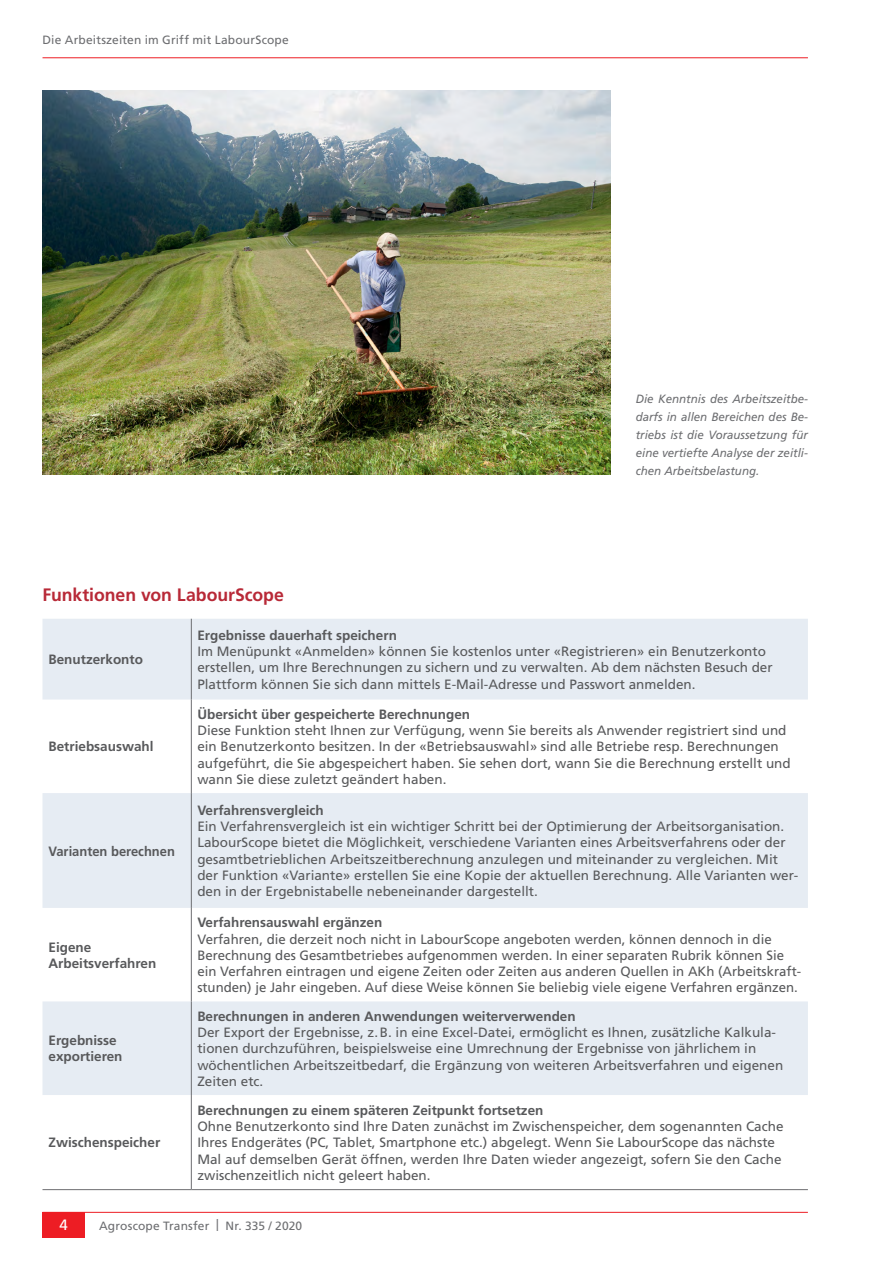
<style>
.page{position:relative;width:893px;height:1263px;background:#fff}
.page>*{position:absolute;margin:0;border:0;box-sizing:border-box;transform-origin:0 0}
.t1{font:700 18px "Frutiger LT Std";color:#b82937}
.t2{font:15px "Frutiger LT Std";color:#fff}
.t3{font:13.5px/16.2px "Frutiger LT Std";color:#58595b}
.t4{font:700 13.5px/16.2px "Frutiger LT Std";color:#58595b}
.t5{font:700 13.5px "Frutiger LT Std";color:#58595b;scale:.96 1}
.t6{font:italic 12px/18px "Frutiger LT Std";color:#6d6e71;text-align:justify;scale:.96 1}
.t7{font:12px "Frutiger LT Std";letter-spacing:.01em;color:#6d6e71}
</style>
<div class="page">
<hr style="left:42px;top:1212px;width:766px;height:1px;background:#ed1d24">
<div style="left:43px;top:1212px;width:42px;height:25px;background:#ed1d24"></div>
<hr style="left:43px;top:57px;width:765px;height:1px;background:#ed1d24">
<img style="left:42px;top:90px;width:568px;height:385px">
<svg style="left:42px;top:619px;width:766px;height:289px;fill:#e6ecf3"></svg>
<div style="left:42px;top:1001px;width:766px;height:94px;background:#e6ecf3"></div>
<hr style="left:191px;top:699px;width:1px;height:94px;background:#6d6e71">
<hr style="left:191px;top:908px;width:1px;height:93px;background:#6d6e71">
<hr style="left:191px;top:1001px;width:1px;height:94px;background:#6d6e71">
<hr style="left:191px;top:1095px;width:1px;height:94px;background:#6d6e71">
<hr style="left:42px;top:1189px;width:149px;height:1px;background:#6d6e71">
<hr style="left:191px;top:1189px;width:617px;height:1px;background:#6d6e71">
<hr style="left:191px;top:619px;width:1px;height:80px;background:#6d6e71">
<hr style="left:191px;top:793px;width:1px;height:115px;background:#6d6e71">
<p class="t7" style="left:43px;top:33px;width:248px">Die Arbeitszeiten im Griff mit LabourScope</p>
<h1 class="t1" style="left:43px;top:584px;width:243px">Funktionen von LabourScope</h1>
<p class="t6" style="left:636px;top:390px;width:181px">Die Kenntnis des Arbeitszeitbe&shy;darfs in allen Bereichen des Be&shy;triebs ist die Voraussetzung für eine vertiefte Analyse der zeitli&shy;chen Arbeitsbelastung.</p>
<p class="t4" style="left:48px;top:651px;width:96px">Benutzerkonto</p>
<p class="t4" style="left:48px;top:739px;width:107px">Betriebsauswahl</p>
<p class="t5" style="left:48px;top:843px;width:133px">Varianten berechnen</p>
<p class="t4" style="left:48px;top:939px;width:109px">Eigene<br>Arbeitsverfahren</p>
<p class="t4" style="left:48px;top:1032px;width:76px">Ergebnisse exportieren</p>
<p class="t4" style="left:48px;top:1135px;width:113px">Zwischenspeicher</p>
<p class="t4" style="left:197px;top:627px;width:201px">Ergebnisse dauerhaft speichern</p>
<p class="t3" style="left:197px;top:643px;width:577px">Im Menüpunkt «Anmelden» können Sie kostenlos unter «Registrieren» ein Benutzerkonto erstellen, um Ihre Berechnungen zu sichern und zu verwalten. Ab dem nächsten Besuch der<br>Plattform können Sie sich dann mittels E-Mail-Adresse und Passwort anmelden.</p>
<p class="t4" style="left:197px;top:706px;width:274px">Übersicht über gespeicherte Berechnungen</p>
<p class="t3" style="left:197px;top:722px;width:595px">Diese Funktion steht Ihnen zur Verfügung, wenn Sie bereits als Anwender registriert sind und ein Benutzerkonto besitzen. In der «Betriebsauswahl» sind alle Betriebe resp. Berechnungen aufgeführt, die Sie abgespeichert haben. Sie sehen dort, wann Sie die Berechnung erstellt und wann Sie diese zuletzt geändert haben.</p>
<p class="t4" style="left:197px;top:802px;width:128px">Verfahrensvergleich</p>
<p class="t3" style="left:197px;top:818px;width:602px">Ein Verfahrensvergleich ist ein wichtiger Schritt bei der Optimierung der Arbeitsorganisation.<br>LabourScope bietet die Möglichkeit, verschiedene Varianten eines Arbeitsverfahrens oder der gesamtbetrieblichen Arbeitszeitberechnung anzulegen und miteinander zu vergleichen. Mit der Funktion «Variante» erstellen Sie eine Kopie der aktuellen Berechnung. Alle Varianten wer&shy;den in der Ergebnistabelle nebeneinander dargestellt.</p>
<p class="t4" style="left:197px;top:915px;width:187px">Verfahrensauswahl ergänzen</p>
<p class="t3" style="left:197px;top:931px;width:605px">Verfahren, die derzeit noch nicht in LabourScope angeboten werden, können dennoch in die Berechnung des Gesamtbetriebes aufgenommen werden. In einer separaten Rubrik können Sie ein Verfahren eintragen und eigene Zeiten oder Zeiten aus anderen Quellen in AKh (Arbeitskraft&shy;stunden) je Jahr eingeben. Auf diese Weise können Sie beliebig viele eigene Verfahren ergänzen.</p>
<p class="t4" style="left:197px;top:1008px;width:380px">Berechnungen in anderen Anwendungen weiterverwenden</p>
<p class="t3" style="left:197px;top:1024px;width:587px">Der Export der Ergebnisse, z.B. in eine Excel-Datei, ermöglicht es Ihnen, zusätzliche Kalkula&shy;tionen durchzuführen, beispielsweise eine Umrechnung der Ergebnisse von jährlichem in wöchentlichen Arbeitszeitbedarf, die Ergänzung von weiteren Arbeitsverfahren und eigenen Zeiten etc.</p>
<p class="t4" style="left:197px;top:1102px;width:348px">Berechnungen zu einem späteren Zeitpunkt fortsetzen</p>
<p class="t3" style="left:197px;top:1118px;width:588px">Ohne Benutzerkonto sind Ihre Daten zunächst im Zwischenspeicher, dem sogenannten Cache Ihres Endgerätes (PC, Tablet, Smartphone etc.) abgelegt. Wenn Sie LabourScope das nächste Mal auf demselben Gerät öffnen, werden Ihre Daten wieder angezeigt, sofern Sie den Cache zwischenzeitlich nicht geleert haben.</p>
<p class="t2" style="left:60px;top:1215px;width:10px">4</p>
<p class="t7" style="left:99px;top:1218px;width:205px">Agroscope Transfer | Nr. 335 / 2020</p>
</div>
